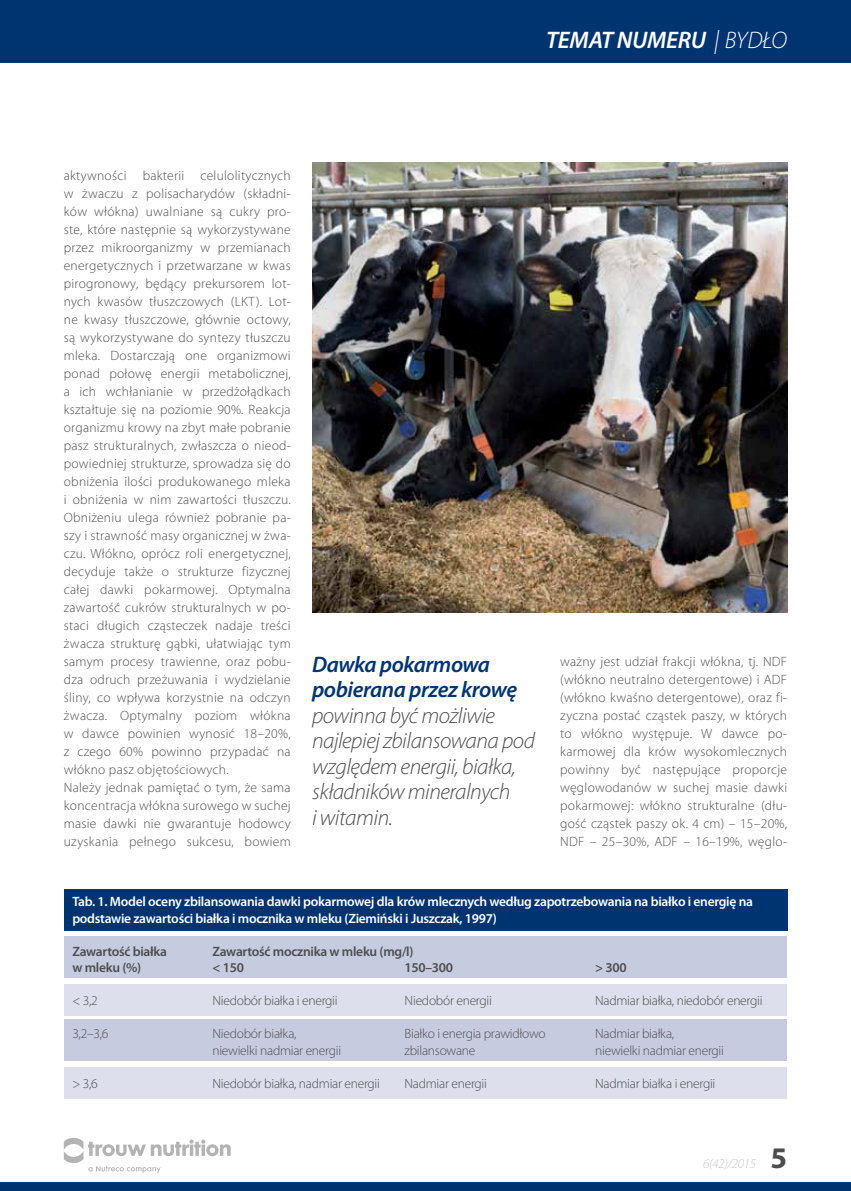
<style>
.page{position:relative;width:851px;height:1191px;background:#fff}
.page>*{position:absolute;margin:0;border:0;box-sizing:border-box;transform-origin:0 0}
.t1{font:700 30px "Myriad Pro";color:#4d4d4f}
.t2{font:italic 600 24px "Myriad Pro";letter-spacing:-.01em;color:#fff}
.t3{font:italic 300 22.5px/25.5px "Myriad Pro";letter-spacing:-.02em;color:#4d4d4f}
.t4{font:italic 600 22.5px/25.5px "Myriad Pro";letter-spacing:-.02em;color:#003471}
.t5{font:300 13.5px/18px "Myriad Pro";letter-spacing:.02em;color:#4d4d4f}
.t6{font:300 13.5px "Myriad Pro";letter-spacing:-.02em;color:#4d4d4f}
.t7{font:600 13.5px/16.5px "Myriad Pro";letter-spacing:-.02em;color:#fff}
.t8{font:600 13.5px "Myriad Pro";letter-spacing:-.02em;color:#4d4d4f}
.t9{font:italic 300 13.5px "Myriad Pro";letter-spacing:-.02em;color:#c5c7c9}
.s1{font-weight:300}
</style>
<div class="page">
<div style="left:0;top:1181px;width:850px;height:10px;background:#003471"></div>
<div style="left:0;top:0;width:850px;height:63px;background:#003471"></div>
<svg style="left:64px;top:1137px;width:167px;height:36px"></svg>
<div style="left:64px;top:889px;width:723px;height:42px;background:#003471"></div>
<div style="left:64px;top:936px;width:722px;height:42px;background:#c7cbe0"></div>
<div style="left:64px;top:1019px;width:722px;height:42px;background:#c7cbe0"></div>
<div style="left:64px;top:983px;width:722px;height:32px;background:#dddfec"></div>
<div style="left:64px;top:1066px;width:722px;height:32px;background:#dddfec"></div>
<img style="left:312px;top:162px;width:475px;height:450px">
<h2 class="t2" style="left:546px;top:25px;width:242px">temat numeru <span class="s1">| bydło</span></h2>
<p class="t5" style="left:64px;top:166px;width:228px">aktywności bakterii celulolitycznych w żwaczu z polisacharydów (składni&shy;ków włókna) uwalniane są cukry pro&shy;ste, które następnie są wykorzystywane przez mikroorganizmy w przemianach energetycznych i przetwarzane w kwas pirogronowy, będący prekursorem lot&shy;nych kwasów tłuszczowych (LKT). Lot&shy;ne kwasy tłuszczowe, głównie octowy, są wykorzystywane do syntezy tłuszczu mleka. Dostarczają one organizmowi ponad połowę energii metabolicznej, a ich wchłanianie w przedżołądkach kształtuje się na poziomie 90%. Reakcja organizmu krowy na zbyt małe pobranie pasz strukturalnych, zwłaszcza o nieod&shy;powiedniej strukturze, sprowadza się do obniżenia ilości produkowanego mleka i obniżenia w nim zawartości tłuszczu.<br>Obniżeniu ulega również pobranie pa&shy;szy i strawność masy organicznej w żwa&shy;czu. Włókno, oprócz roli energetycznej, decyduje także o strukturze fizycznej całej dawki pokarmowej. Optymalna zawartość cukrów strukturalnych w po&shy;staci długich cząsteczek nadaje treści żwacza strukturę gąbki, ułatwiając tym samym procesy trawienne, oraz pobu&shy;dza odruch przeżuwania i wydzielanie śliny, co wpływa korzystnie na odczyn żwacza. Optymalny poziom włókna w dawce powinien wynosić 18–20%, z czego 60% powinno przypadać na włókno pasz objętościowych.<br>Należy jednak pamiętać o tym, że sama koncentracja włókna surowego w suchej masie dawki nie gwarantuje hodowcy uzyskania pełnego sukcesu, bowiem</p>
<h3 class="t4" style="left:312px;top:651px;width:207px">Dawka pokarmowa pobierana przez krowę</h3>
<h3 class="t3" style="left:312px;top:702px;width:224px">powinna być możliwie najlepiej zbilansowana pod względem energii, białka, składników mineralnych<br>i witamin.</h3>
<p class="t5" style="left:560px;top:652px;width:228px;text-align:justify">ważny jest udział frakcji włókna, tj. NDF (włókno neutralno detergentowe) i ADF (włókno kwaśno detergentowe), oraz fi&shy;zyczna postać cząstek paszy, w których to włókno występuje. W dawce po&shy;karmowej dla krów wysokomlecznych powinny być następujące proporcje węglowodanów w suchej masie dawki pokarmowej: włókno strukturalne (dłu&shy;gość cząstek paszy ok. 4 cm) – 15–20%, NDF – 25–30%, ADF – 16–19%, węglo-</p>
<p class="t7" style="left:72px;top:893px;width:682px">Tab. 1. Model oceny zbilansowania dawki pokarmowej dla krów mlecznych według zapotrzebowania na białko i energię na podstawie zawartości białka i mocznika w mleku (Ziemiński i Juszczak, 1997)</p>
<p class="t8" style="left:72px;top:942px;width:124px">Zawartość białka Z</p>
<p class="t8" style="left:220px;top:942px;width:195px">awartość mocznika w mleku (mg/l)</p>
<p class="t8" style="left:72px;top:959px;width:70px">w mleku (%)</p>
<p class="t8" style="left:212px;top:959px;width:33px">&lt; 150</p>
<p class="t8" style="left:404px;top:959px;width:50px">150–300</p>
<p class="t8" style="left:595px;top:959px;width:33px">&gt; 300</p>
<p class="t5" style="left:72px;top:991px;width:27px">&lt; 3,2</p>
<p class="t6" style="left:212px;top:992px;width:127px">Niedobór białka i energii</p>
<p class="t6" style="left:404px;top:992px;width:89px">Niedobór energii</p>
<p class="t6" style="left:595px;top:992px;width:169px">Nadmiar białka, niedobór energii</p>
<p class="t5" style="left:72px;top:1024px;width:38px">3,2–3,6</p>
<p class="t6" style="left:212px;top:1025px;width:86px">Niedobór białka,</p>
<p class="t6" style="left:404px;top:1025px;width:142px">Białko i energia prawidłowo</p>
<p class="t6" style="left:595px;top:1025px;width:81px">Nadmiar białka,</p>
<p class="t6" style="left:212px;top:1042px;width:130px">niewielki nadmiar energii</p>
<p class="t6" style="left:404px;top:1042px;width:72px">zbilansowane</p>
<p class="t6" style="left:595px;top:1042px;width:130px">niewielki nadmiar energii</p>
<p class="t5" style="left:72px;top:1074px;width:27px">&gt; 3,6</p>
<p class="t6" style="left:212px;top:1075px;width:169px">Niedobór białka, nadmiar energii</p>
<p class="t6" style="left:404px;top:1075px;width:84px">Nadmiar energii</p>
<p class="t6" style="left:595px;top:1075px;width:122px">Nadmiar białka i energii</p>
<p class="t9" style="left:703px;top:1155px;width:54px">6(42)/2015</p>
<h1 class="t1" style="left:770px;top:1138px;width:18px">5</h1>
</div>
